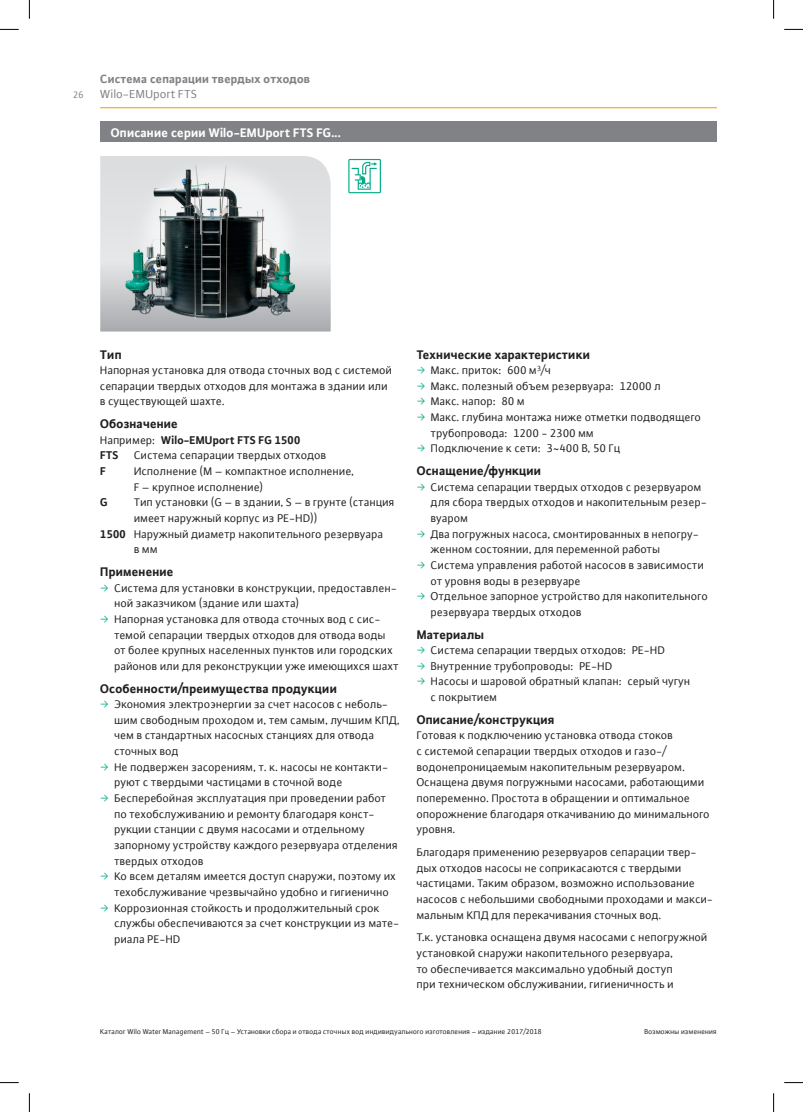
<style>
.page{position:relative;width:803px;height:1112px;background:#fff}
.page>*{position:absolute;margin:0;border:0;box-sizing:border-box;transform-origin:0 0}
.t1{font:52.5px "WILO Pict";color:#0a8}
.t2{font:700 13.12px "WILO Plus FM";color:#231f20}
.t3{font:700 13.12px "WILO Plus FM";color:#fff}
.t4{font:700 12.5px "WILO Plus FM";color:#808285}
.t5{font:12.5px "WILO Plus FM";color:#808285}
.t6{font:11.88px/15.6px "WILO Plus FM";color:#231f20}
.t7{font:700 11.88px/15.6px "WILO Plus FM";color:#231f20}
.t8{font:10px "WILO Plus FM";color:#808285}
.t9{font:7.5px "WILO Plus FM";color:#231f20}
.s1{font-weight:400}
.s2{font-weight:700}
.s3{font-family:"WILO Pict";color:#0a8}
</style>
<div class="page">
<hr style="left:100px;top:107px;width:617px;height:1px;background:#faaf18">
<div style="left:100px;top:122px;width:617px;height:20px;background:#808285"></div>
<img style="left:100px;top:156px;width:231px;height:175px">
<svg style="left:0;top:29px;width:19px;height:1px"></svg>
<svg style="left:784px;top:29px;width:19px;height:1px"></svg>
<svg style="left:0;top:1082px;width:19px;height:1px"></svg>
<svg style="left:784px;top:1082px;width:19px;height:1px"></svg>
<svg style="left:29px;top:0;width:1px;height:19px"></svg>
<svg style="left:29px;top:1093px;width:1px;height:18px"></svg>
<svg style="left:773px;top:0;width:1px;height:19px"></svg>
<svg style="left:773px;top:1093px;width:1px;height:18px"></svg>
<p class="t8" style="left:73px;top:88px;width:12px">26</p>
<p class="t4" style="left:100px;top:70px;width:212px">Система сепарации твердых отходов</p>
<p class="t5" style="left:100px;top:86px;width:99px">Wilo-EMUport FTS</p>
<p class="t3" style="left:111px;top:123px;width:232px">Описание серии Wilo-EMUport FTS FG...</p>
<h1 class="t1" style="left:348px;top:154px;width:34px">·</h1>
<p class="t2" style="left:100px;top:345px;width:23px">Тип</p>
<p class="t6" style="left:100px;top:362px;width:294px">Напорная установка для отвода сточных вод с системой сепарации твердых отходов для монтажа в здании или в существующей шахте.</p>
<p class="t2" style="left:100px;top:415px;width:79px">Обозначение</p>
<p class="t7" style="left:100px;top:431px;width:202px"><span class="s1">Например:</span> Wilo-EMUport FTS FG 1500<br>FTS</p>
<p class="t6" style="left:134px;top:447px;width:194px">Система сепарации твердых отходов</p>
<p class="t7" style="left:100px;top:463px;width:7px">F</p>
<p class="t6" style="left:134px;top:463px;width:222px">Исполнение (M – компактное исполнение,<br>F – крупное исполнение)</p>
<p class="t7" style="left:100px;top:494px;width:9px">G</p>
<p class="t6" style="left:134px;top:494px;width:262px">Тип установки (G – в здании, S – в грунте (станция</p>
<p class="t6" style="left:134px;top:510px;width:185px">имеет наружный корпус из PE-HD))</p>
<p class="t6" style="left:100px;top:525px;width:285px"><span class="s2">1500</span> Наружный диаметр накопительного резервуара</p>
<p class="t6" style="left:134px;top:541px;width:25px">в мм</p>
<p class="t2" style="left:100px;top:562px;width:75px">Применение</p>
<p class="t6" style="left:100px;top:579px;width:298px"><span class="s3">ƒ</span> Система для установки в конструкции, предоставлен-</p>
<p class="t6" style="left:114px;top:595px;width:187px">ной заказчиком (здание или шахта)</p>
<p class="t6" style="left:100px;top:610px;width:282px"><span class="s3">ƒ</span> Напорная установка для отвода сточных вод с сис-</p>
<p class="t6" style="left:114px;top:626px;width:273px">темой сепарации твердых отходов для отвода воды</p>
<p class="t6" style="left:114px;top:642px;width:280px">от более крупных населенных пунктов или городских</p>
<p class="t6" style="left:114px;top:657px;width:286px">районов или для реконструкции уже имеющихся шахт</p>
<p class="t2" style="left:100px;top:679px;width:238px">Особенности/преимущества продукции</p>
<p class="t6" style="left:100px;top:696px;width:289px"><span class="s3">ƒ</span> Экономия электроэнергии за счет насосов с неболь-</p>
<p class="t6" style="left:114px;top:711px;width:287px">шим свободным проходом и, тем самым, лучшим КПД,</p>
<p class="t6" style="left:114px;top:727px;width:261px">чем в стандартных насосных станциях для отвода</p>
<p class="t6" style="left:114px;top:743px;width:66px">сточных вод</p>
<p class="t6" style="left:100px;top:758px;width:290px"><span class="s3">ƒ</span> Не подвержен засорениям, т. к. насосы не контакти-</p>
<p class="t6" style="left:114px;top:774px;width:230px">руют с твердыми частицами в сточной воде</p>
<p class="t6" style="left:100px;top:789px;width:287px"><span class="s3">ƒ</span> Бесперебойная эксплуатация при проведении ра бот</p>
<p class="t6" style="left:114px;top:805px;width:262px">по техобслуживанию и ремонту благодаря конст-</p>
<p class="t6" style="left:114px;top:821px;width:252px">рук ции станции с двумя насосами и отдельному</p>
<p class="t6" style="left:114px;top:836px;width:285px">запорному устройству каждого резервуара отделения</p>
<p class="t6" style="left:114px;top:852px;width:91px">твердых отходов</p>
<p class="t6" style="left:100px;top:868px;width:297px"><span class="s3">ƒ</span> Ко всем деталям имеется доступ снаружи, поэтому их</p>
<p class="t6" style="left:114px;top:883px;width:276px">техобслуживание чрезвычайно удобно и гигиенично</p>
<p class="t6" style="left:100px;top:899px;width:281px"><span class="s3">ƒ</span> Коррозионная стойкость и продолжительный срок</p>
<p class="t6" style="left:114px;top:914px;width:286px">службы обеспечиваются за счет конструкции из мате-</p>
<p class="t6" style="left:114px;top:930px;width:68px">риала PE-HD</p>
<p class="t2" style="left:417px;top:345px;width:175px">Технические характеристики</p>
<p class="t6" style="left:417px;top:362px;width:136px"><span class="s3">ƒ</span> Макс. приток: 600 м<sup>3</sup>/ч</p>
<p class="t6" style="left:417px;top:378px;width:246px"><span class="s3">ƒ</span> Макс. полезный объем резервуара: 12000 л</p>
<p class="t6" style="left:417px;top:393px;width:110px"><span class="s3">ƒ</span> Макс. напор: 80 м</p>
<p class="t6" style="left:417px;top:409px;width:286px"><span class="s3">ƒ</span> Макс. глубина монтажа ниже отметки подводящего</p>
<p class="t6" style="left:431px;top:424px;width:165px">трубопровода: 1200 - 2300 мм</p>
<p class="t6" style="left:417px;top:440px;width:205px"><span class="s3">ƒ</span> Подключение к сети: 3~400 В, 50 Гц</p>
<p class="t2" style="left:417px;top:461px;width:126px">Оснащение/функции</p>
<p class="t6" style="left:417px;top:478px;width:286px"><span class="s3">ƒ</span> Система сепарации твердых отходов с резервуаром</p>
<p class="t6" style="left:431px;top:494px;width:278px">для сбора твердых отходов и накопительным резер-</p>
<p class="t6" style="left:431px;top:510px;width:39px">вуаром</p>
<p class="t6" style="left:417px;top:525px;width:284px"><span class="s3">ƒ</span> Два погружных насоса, смонтированных в непогру-</p>
<p class="t6" style="left:431px;top:541px;width:231px">жен ном состоянии, для переменной работы</p>
<p class="t6" style="left:417px;top:557px;width:289px"><span class="s3">ƒ</span> Система управления работой насосов в зависимости</p>
<p class="t6" style="left:431px;top:572px;width:151px">от уровня воды в резервуаре</p>
<p class="t6" style="left:417px;top:588px;width:293px"><span class="s3">ƒ</span> Отдельное запорное устройство для накопительного</p>
<p class="t6" style="left:431px;top:603px;width:152px">резервуара твердых отходов</p>
<p class="t2" style="left:417px;top:625px;width:69px">Материалы</p>
<p class="t6" style="left:417px;top:642px;width:250px"><span class="s3">ƒ</span> Система сепарации твердых отходов: PE-HD</p>
<p class="t6" style="left:417px;top:657px;width:197px"><span class="s3">ƒ</span> Внутренние трубопроводы: PE-HD</p>
<p class="t6" style="left:417px;top:673px;width:275px"><span class="s3">ƒ</span> Насосы и шаровой обратный клапан: серый чугун</p>
<p class="t6" style="left:431px;top:689px;width:68px">с покрытием</p>
<p class="t2" style="left:417px;top:710px;width:139px">Описание/конструкция</p>
<p class="t6" style="left:417px;top:727px;width:295px">Готовая к подключению установка отвода стоков<br>с системой сепарации твердых отходов и газо-/<br>водо не проницаемым накопительным резервуаром.<br>Оснащена двумя погружными насосами, работающими попеременно. Простота в обращении и оптимальное опорожнение благодаря откачиванию до минимального уровня.</p>
<p class="t6" style="left:417px;top:843px;width:298px">Благодаря применению резервуаров сепарации твер&shy;дых отходов насосы не соприкасаются с твердыми частицами. Таким образом, возможно использование насосов с небольшими свободными проходами и макси&shy;мальным КПД для перекачивания сточных вод.</p>
<p class="t6" style="left:417px;top:929px;width:293px">Т.к. установка оснащена двумя насосами с непогружной установкой снаружи накопительного резервуара,<br>то обеспечивается максимально удобный доступ<br>при техническом обслуживании, гигиеничность и</p>
<p class="t9" style="left:100px;top:1026px;width:443px">Каталог Wilo Water Management – 50 Гц – Установки сбора и отвода сточных вод индивидуального изготовления – издание 2017/2018</p>
<p class="t9" style="left:644px;top:1026px;width:74px">Возможны изменения</p>
</div>
